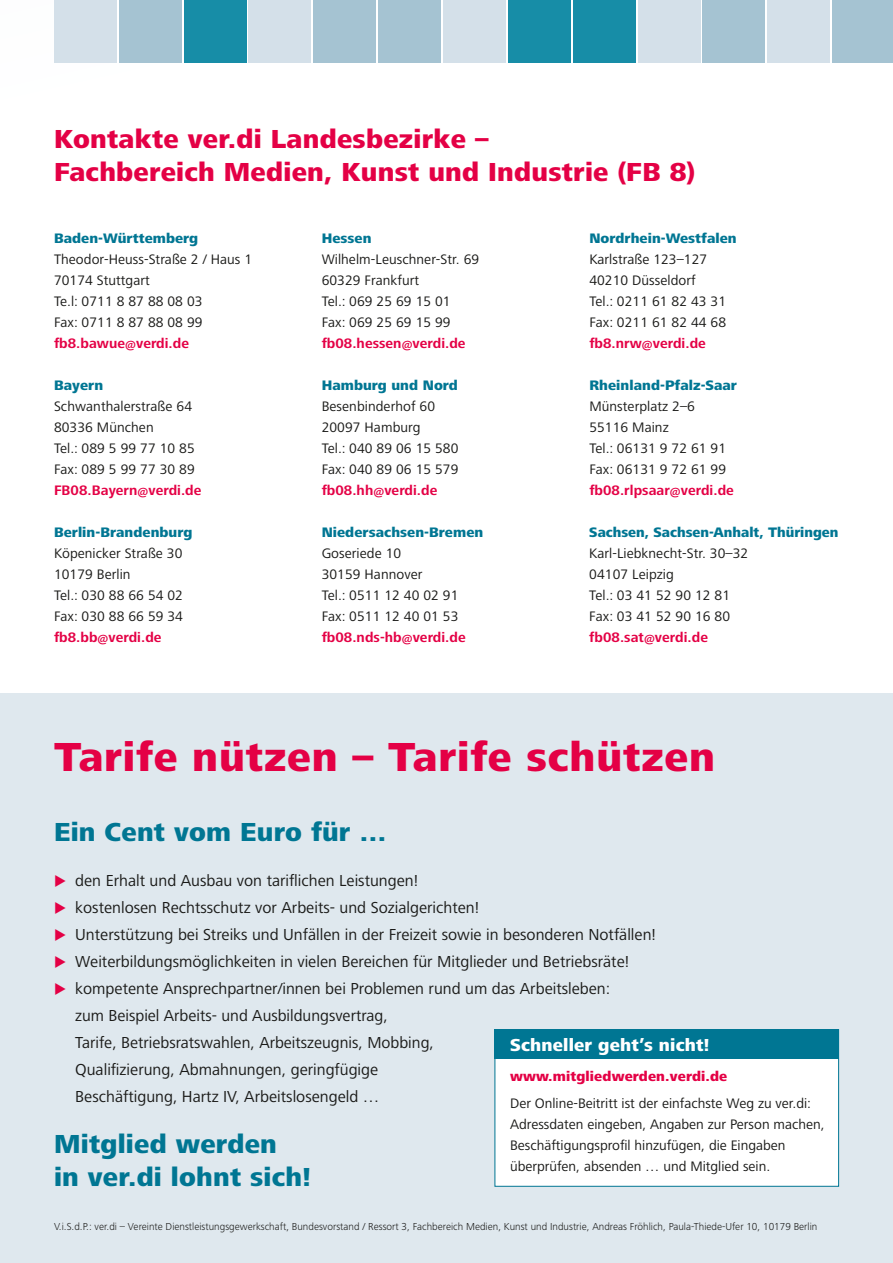
<style>
.page{position:relative;width:893px;height:1263px;background:#fff}
.page>*{position:absolute;margin:0;border:0;box-sizing:border-box;transform-origin:0 0}
.t1{font:800 42px "Frutiger Next LT";letter-spacing:.02em;color:#e40045}
.t2{font:800 27px/33px "Frutiger Next LT";letter-spacing:.01em;color:#e40045}
.t3{font:800 27px/33px "Frutiger Next LT";letter-spacing:.01em;color:#007693}
.t4{font:800 18px "Frutiger Next LT";letter-spacing:.01em;color:#fff}
.t5{font:16.5px/27px "Frutiger Next LT";color:#1a1a18}
.t6{font:14.25px/21px "Frutiger Next LT";letter-spacing:.005em;color:#1a1a18}
.t7{font:700 14.25px "Frutiger Next LT";letter-spacing:.005em;color:#e40045}
.t8{font:800 14.25px "Frutiger Next LT";letter-spacing:.005em;color:#007693}
.t9{font:800 14.25px "Frutiger Next LT";letter-spacing:.01em;color:#e40045}
.t10{font:300 10.5px "Frutiger Next LT";color:#1a1a18}
.s1{color:#e40045}
</style>
<div class="page">
<div style="left:0;top:693px;width:893px;height:570px;background:#dfe8ee"></div>
<div style="left:495px;top:1029px;width:344px;height:158px;background:#fff;border:1px solid #007693"></div>
<div style="left:495px;top:1029px;width:344px;height:30px;background:#007693"></div>
<svg style="left:246px;top:0;width:455px;height:63px"></svg>
<div style="left:54px;top:0;width:63px;height:63px;background:#d4e0e9"></div>
<div style="left:119px;top:0;width:63px;height:63px;background:#a5c3d2"></div>
<div style="left:184px;top:0;width:62px;height:63px;background:#178da7"></div>
<div style="left:249px;top:0;width:62px;height:63px;background:#d4e0e9"></div>
<div style="left:313px;top:0;width:63px;height:63px;background:#a5c3d2"></div>
<div style="left:378px;top:0;width:63px;height:63px;background:#a5c3d2"></div>
<div style="left:443px;top:0;width:63px;height:63px;background:#d4e0e9"></div>
<div style="left:508px;top:0;width:63px;height:63px;background:#178da7"></div>
<div style="left:573px;top:0;width:62px;height:63px;background:#178da7"></div>
<div style="left:638px;top:0;width:62px;height:63px;background:#d4e0e9"></div>
<div style="left:702px;top:0;width:63px;height:63px;background:#a5c3d2"></div>
<div style="left:767px;top:0;width:63px;height:63px;background:#d4e0e9"></div>
<div style="left:832px;top:0;width:61px;height:63px;background:#a5c3d2"></div>
<h2 class="t2" style="left:54px;top:123px;width:643px">Kontakte ver.di Landesbezirke –<br>Fachbereich Medien, Kunst und Industrie (FB 8)</h2>
<p class="t8" style="left:54px;top:230px;width:146px">Baden-Württemberg</p>
<p class="t6" style="left:54px;top:249px;width:200px">Theodor-Heuss-Straße 2 / Haus 1<br>70174 Stuttgart<br>Te.l: 0711 8 87 88 08 03<br>Fax: 0711 8 87 88 08 99</p>
<p class="t7" style="left:54px;top:335px;width:137px">fb8.bawue@verdi.de</p>
<p class="t8" style="left:54px;top:377px;width:51px">Bayern</p>
<p class="t6" style="left:54px;top:396px;width:142px">Schwanthalerstraße 64<br>80336 München<br>Tel.: 089 5 99 77 10 85<br>Fax: 089 5 99 77 30 89</p>
<p class="t7" style="left:54px;top:482px;width:149px">FB08.Bayern@verdi.de</p>
<p class="t8" style="left:54px;top:524px;width:140px">Berlin-Brandenburg</p>
<p class="t6" style="left:54px;top:543px;width:131px">Köpenicker Straße 30<br>10179 Berlin<br>Tel.: 030 88 66 54 02<br>Fax: 030 88 66 59 34</p>
<p class="t7" style="left:54px;top:629px;width:109px">fb8.bb@verdi.de</p>
<p class="t8" style="left:322px;top:230px;width:51px">Hessen</p>
<p class="t6" style="left:322px;top:249px;width:159px">Wilhelm-Leuschner-Str. 69<br>60329 Frankfurt<br>Tel.: 069 25 69 15 01<br>Fax: 069 25 69 15 99</p>
<p class="t7" style="left:322px;top:335px;width:145px">fb08.hessen@verdi.de</p>
<p class="t8" style="left:322px;top:377px;width:138px">Hamburg und Nord</p>
<p class="t6" style="left:322px;top:396px;width:138px">Besenbinderhof 60<br>20097 Hamburg<br>Tel.: 040 89 06 15 580<br>Fax: 040 89 06 15 579</p>
<p class="t7" style="left:322px;top:482px;width:117px">fb08.hh@verdi.de</p>
<p class="t8" style="left:322px;top:524px;width:163px">Niedersachsen-Bremen</p>
<p class="t6" style="left:322px;top:543px;width:138px">Goseriede 10<br>30159 Hannover<br>Tel.: 0511 12 40 02 91<br>Fax: 0511 12 40 01 53</p>
<p class="t7" style="left:322px;top:629px;width:146px">fb08.nds-hb@verdi.de</p>
<p class="t8" style="left:589px;top:230px;width:149px">Nordrhein-Westfalen</p>
<p class="t6" style="left:589px;top:249px;width:138px">Karlstraße 123–127<br>40210 Düsseldorf<br>Tel.: 0211 61 82 43 31<br>Fax: 0211 61 82 44 68</p>
<p class="t7" style="left:589px;top:335px;width:118px">fb8.nrw@verdi.de</p>
<p class="t8" style="left:589px;top:377px;width:149px">Rheinland-Pfalz-Saar</p>
<p class="t6" style="left:589px;top:396px;width:138px">Münsterplatz 2–6<br>55116 Mainz<br>Tel.: 06131 9 72 61 91<br>Fax: 06131 9 72 61 99</p>
<p class="t7" style="left:589px;top:482px;width:146px">fb08.rlpsaar@verdi.de</p>
<p class="t8" style="left:589px;top:524px;width:251px">Sachsen, Sachsen-Anhalt, Thüringen</p>
<p class="t6" style="left:589px;top:543px;width:160px">Karl-Liebknecht-Str. 30–32<br>04107 Leipzig<br>Tel.: 03 41 52 90 12 81<br>Fax: 03 41 52 90 16 80</p>
<p class="t7" style="left:589px;top:629px;width:120px">fb08.sat@verdi.de</p>
<h1 class="t1" style="left:54px;top:734px;width:663px">Tarife nützen – Tarife schützen</h1>
<h2 class="t3" style="left:54px;top:816px;width:334px">Ein Cent vom Euro für …</h2>
<p class="t5" style="left:54px;top:867px;width:366px"><span class="s1">◆</span> den Erhalt und Ausbau von tariflichen Leistungen!</p>
<p class="t5" style="left:54px;top:894px;width:427px"><span class="s1">◆</span> kostenlosen Rechtsschutz vor Arbeits- und Sozialgerichten!</p>
<p class="t5" style="left:54px;top:921px;width:603px"><span class="s1">◆</span> Unterstützung bei Streiks und Unfällen in der Freizeit sowie in besonderen Notfällen!</p>
<p class="t5" style="left:54px;top:948px;width:577px"><span class="s1">◆</span> Weiterbildungsmöglichkeiten in vielen Bereichen für Mitglieder und Betriebsräte!</p>
<p class="t5" style="left:75px;top:975px;width:537px;text-indent:-21px"><span class="s1">◆</span> kompetente Ansprechpartner/innen bei Problemen rund um das Arbeitsleben: zum Beispiel Arbeits- und Ausbildungsvertrag,<br>Tarife, Betriebsratswahlen, Arbeitszeugnis, Mobbing,<br>Qualifizierung, Abmahnungen, geringfügige<br>Beschäftigung, Hartz IV, Arbeitslosengeld …</p>
<h2 class="t3" style="left:54px;top:1128px;width:258px">Mitglied werden<br>in ver.di lohnt sich!</h2>
<p class="t4" style="left:510px;top:1034px;width:201px">Schneller geht’s nicht!</p>
<p class="t9" style="left:510px;top:1068px;width:219px">www.mitgliedwerden.verdi.de</p>
<p class="t6" style="left:510px;top:1092px;width:316px">Der Online-Beitritt ist der einfachste Weg zu ver.di:<br>Adressdaten eingeben, Angaben zur Person machen, Beschäftigungsprofil hinzufügen, die Eingaben überprüfen, absenden … und Mitglied sein.</p>
<p class="t10" style="left:54px;top:1221px;width:765px">V.i.S.d.P.: ver.di – Vereinte Dienstleistungsgewerkschaft, Bundesvorstand / Ressort 3, Fachbereich Medien, Kunst und Industrie, Andreas Fröhlich, Paula-Thiede-Ufer 10, 10179 Berlin</p>
</div>
